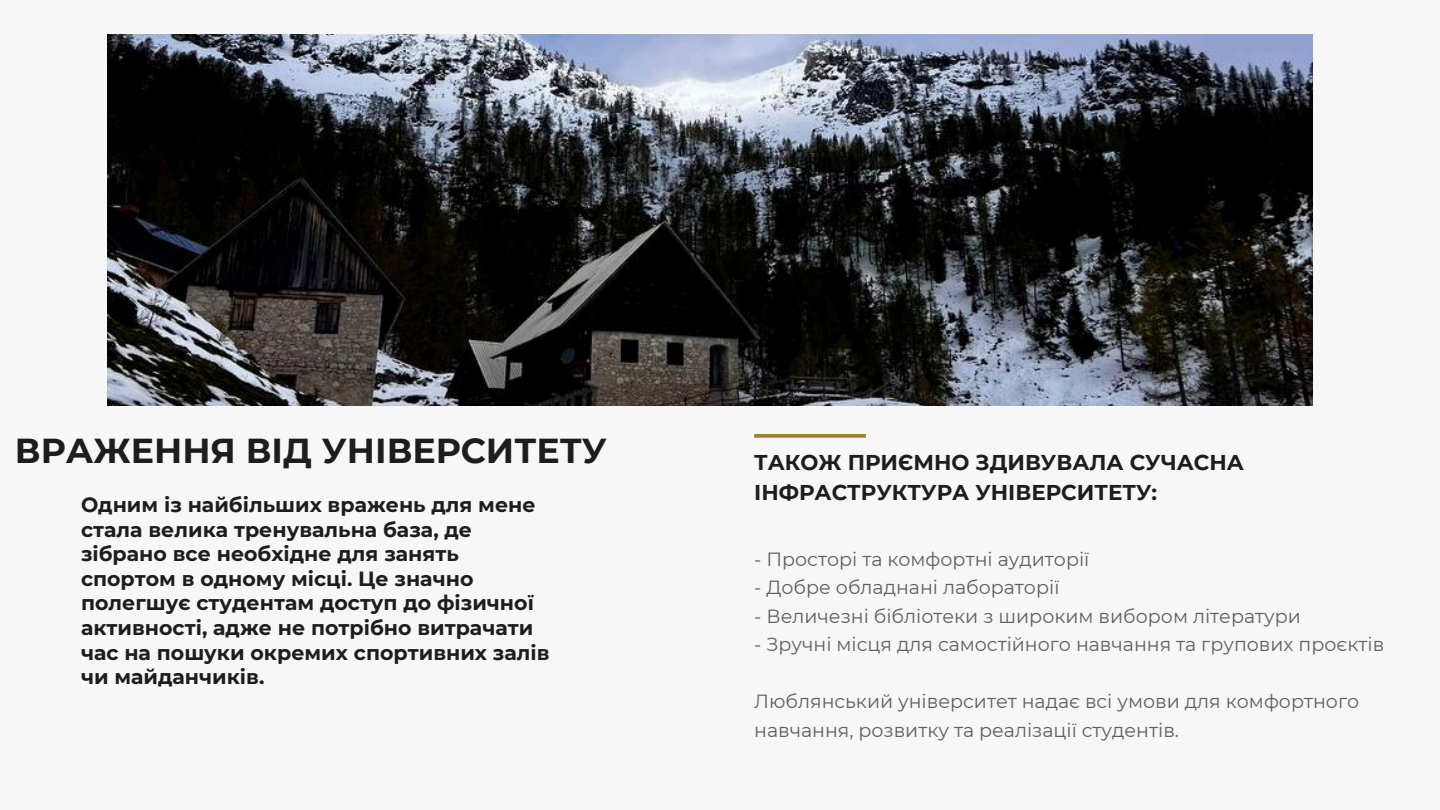
<style>
.page{position:relative;width:1440px;height:810px;background:#f7f7f7}
.page>*{position:absolute;margin:0;border:0;box-sizing:border-box;transform-origin:0 0}
.t1{font:700 34.6px "Montserrat";color:#1d1d1f}
.t2{font:700 21.4px/29.7px "Montserrat";color:#1d1d1f}
.t3{font:700 20.5px/24.6px "Montserrat";color:#1d1d1f}
.t4{font:19px/28.5px "Montserrat";color:#606060}
</style>
<div class="page">
<svg style="left:754px;top:434px;width:112px;height:4px"></svg>
<img style="left:107px;top:35px;width:1206px;height:370px">
<p class="t1" style="left:15px;top:429px;width:593px">ВРАЖЕННЯ ВІД УНІВЕРСИТЕТУ</p>
<h3 class="t3" style="left:81px;top:493px;width:470px">Одним із найбільших вражень для мене стала велика тренувальна база, де зібрано все необхідне для занять спортом в одному місці. Це значно полегшує студентам доступ до фізичної активності, адже не потрібно витрачати час на пошуки окремих спортивних залів чи майданчиків.</h3>
<h1 class="t2" style="left:754px;top:448px;width:491px">ТАКОЖ ПРИЄМНО ЗДИВУВАЛА СУЧАСНА<br>ІНФРАСТРУКТУРА УНІВЕРСИТЕТУ:</h1>
<p class="t4" style="left:754px;top:545px;width:337px">- Просторі та комфортні аудиторії</p>
<h2 class="t4" style="left:754px;top:573px;width:307px">- Добре обладнані лабораторії</h2>
<p class="t4" style="left:754px;top:602px;width:548px">- Величезні бібліотеки з широким вибором літератури</p>
<p class="t4" style="left:754px;top:630px;width:632px">- Зручні місця для самостійного навчання та групових проєктів</p>
<p class="t4" style="left:754px;top:687px;width:606px">Люблянський університет надає всі умови для комфортного навчання, розвитку та реалізації студентів.</p>
</div>
